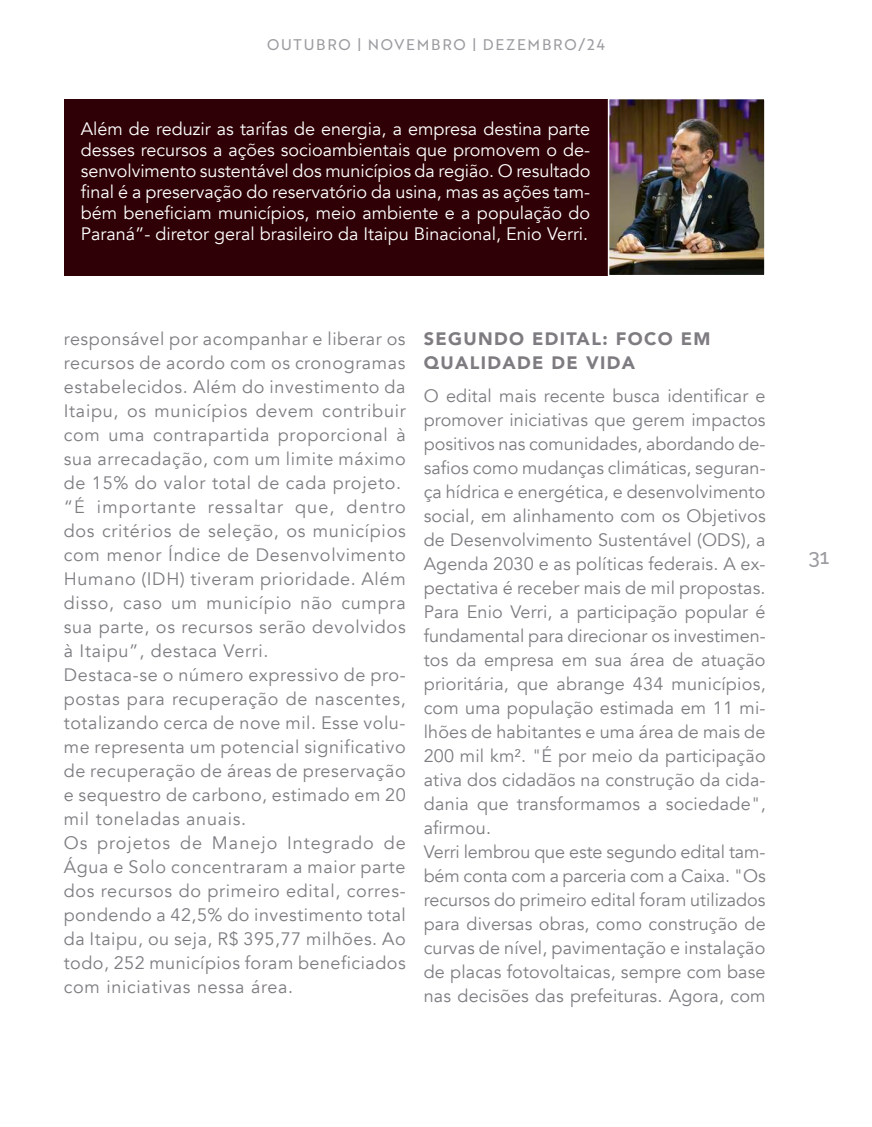
<style>
.page{position:relative;width:872px;height:1127px;background:#fff}
.page>*{position:absolute;margin:0;border:0;box-sizing:border-box;transform-origin:0 0}
.t1{font:500 21px "Raleway";color:#9c9ba0}
.t2{font:18px/24px "Avenir";letter-spacing:.04em;color:#7e7c81}
.t3{font:18px/24px "Avenir";letter-spacing:.015em;color:#7e7c81}
.t4{font:18px/21px "Avenir";color:#fff;text-align:justify}
.t5{font:900 18px/24px "Avenir";letter-spacing:.075em;color:#7e7c81}
.t6{font:15px "Brother 1816 Regular";letter-spacing:.115em;color:#9c9ba0}
</style>
<div class="page">
<div style="left:64px;top:99px;width:546px;height:177px;background:#2f0005"></div>
<img style="left:611px;top:101px;width:151px;height:172px">
<div style="left:608px;top:98px;width:157px;height:178px;border:2px solid #fff"></div>
<p class="t6" style="left:267px;top:33px;width:339px">OUTUBRO | NOVEMBRO | DEZEMBRO/24</p>
<p class="t4" style="left:81px;top:119px;width:511px">Além de reduzir as tarifas de energia, a empresa destina parte desses recursos a ações socioambientais que promovem o de&shy;senvolvimento sustentável dos municípios da região. O resultado final é a preservação do reservatório da usina, mas as ações tam&shy;bém beneficiam municípios, meio ambiente e a população do Paraná”- diretor geral brasileiro da Itaipu Binacional, Enio Verri.</p>
<p class="t2" style="left:64px;top:328px;width:343px">responsável por acompanhar e liberar os recursos de acordo com os cronogramas estabelecidos. Além do investimento da Itaipu, os municípios devem contribuir com uma contrapartida proporcional à sua arrecadação, com um limite máximo de 15% do valor total de cada projeto. “É importante ressaltar que, dentro dos critérios de seleção, os municípios com menor Índice de Desenvolvimento Humano (IDH) tiveram prioridade. Além disso, caso um município não cumpra sua parte, os recursos serão devolvidos à Itaipu”, destaca Verri.<br>Destaca-se o número expressivo de pro&shy;postas para recuperação de nascentes, totalizando cerca de nove mil. Esse volu&shy;me representa um potencial significativo de recuperação de áreas de preservação e sequestro de carbono, estimado em 20 mil toneladas anuais.<br>Os projetos de Manejo Integrado de Água e Solo concentraram a maior parte dos recursos do primeiro edital, corres&shy;pondendo a 42,5% do investimento total da Itaipu, ou seja, R$ 395,77 milhões. Ao todo, 252 municípios foram beneficiados com iniciativas nessa área.</p>
<p class="t5" style="left:424px;top:327px;width:288px">SEGUNDO EDITAL: FOCO EM<br>QUALIDADE DE VIDA</p>
<p class="t3" style="left:424px;top:384px;width:343px">O edital mais recente busca identificar e promover iniciativas que gerem impactos positivos nas comunidades, abordando de&shy;safios como mudanças climáticas, seguran&shy;ça hídrica e energética, e desenvolvimento social, em alinhamento com os Objetivos de Desenvolvimento Sustentável (ODS), a Agenda 2030 e as políticas federais. A ex&shy;pectativa é receber mais de mil propostas.<br>Para Enio Verri, a participação popular é fundamental para direcionar os investimen&shy;tos da empresa em sua área de atuação prioritária, que abrange 434 municípios, com uma população estimada em 11 mi&shy;lhões de habitantes e uma área de mais de 200 mil km². "É por meio da participação ativa dos cidadãos na construção da cida&shy;dania que transformamos a sociedade", afirmou.<br>Verri lembrou que este segundo edital tam&shy;bém conta com a parceria com a Caixa. "Os recursos do primeiro edital foram utilizados para diversas obras, como construção de curvas de nível, pavimentação e instalação de placas fotovoltaicas, sempre com base nas decisões das prefeituras. Agora, com</p>
<p class="t1" style="left:808px;top:544px;width:22px">31</p>
</div>
